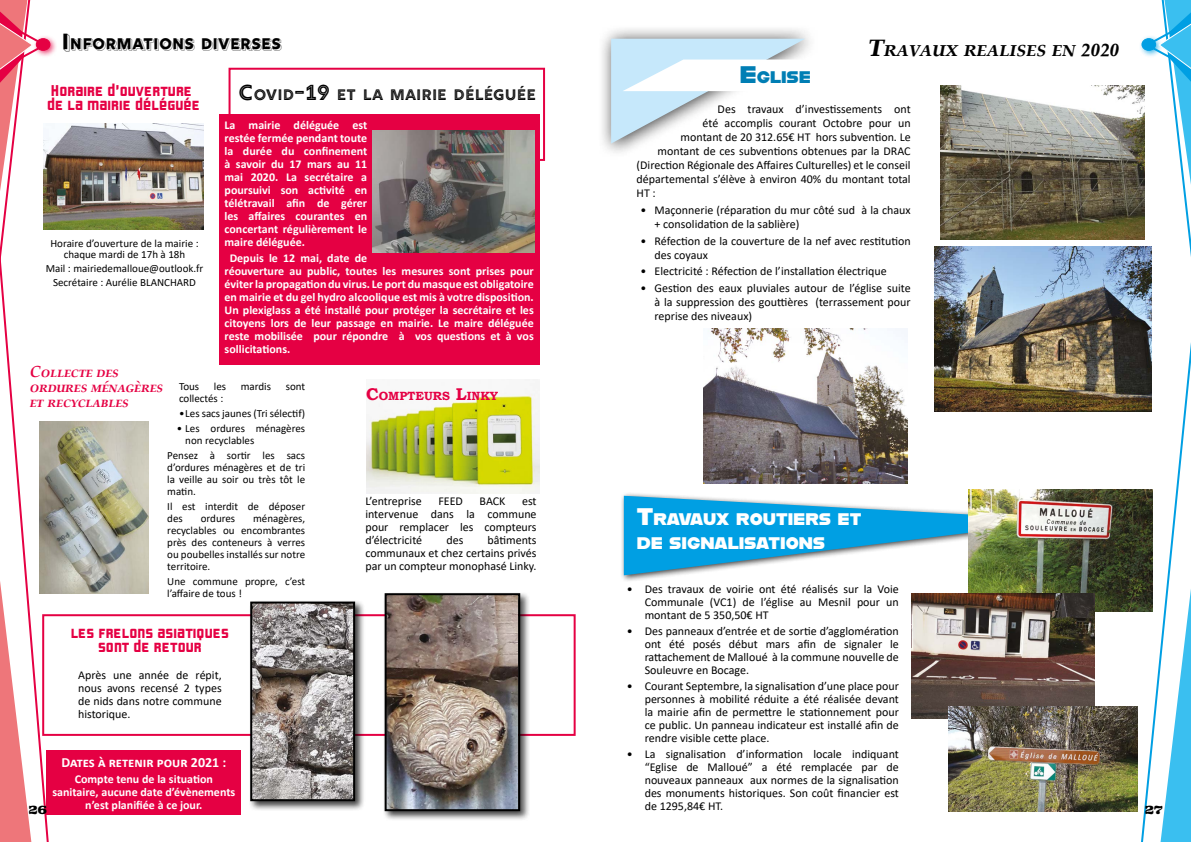
<style>
.page{position:relative;width:1191px;height:842px;background:#fff}
.page>*{position:absolute;margin:0;border:0;box-sizing:border-box;transform-origin:0 0}
.t1{font:italic 700 24px "Palatino Linotype";color:#000}
.t2{font:17px/14px "Liquorstore";color:#e50043}
.t3{font:16.8px/24px "Alfarn";color:#fff}
.t4{font:16.8px "Rig Bold Inline Solo";color:#000}
.t5{font:16.8px "Rig Bold Reverse";color:#000}
.t6{font:16.8px "Alfarn";color:#007eb4}
.t7{font:italic 700 16px/15px "Palatino Linotype";color:#e50043}
.t8{font:700 14px "Calibri";color:#fff}
.t9{font:13px "Freehouse";color:#000}
.t10{font:12px/13px "Calibri";color:#000;text-align:justify}
.t11{font:700 12px/13px "Calibri";color:#fff;text-align:justify}
.t12{font:700 11.9px "Bookman Old Style";color:#e50043}
.t13{font:11px/12px "Calibri";color:#000}
.s1{font-size:24px}
.s2{font-size:36px}
.s3{font-size:30px}
.s4{font-size:17px}
</style>
<div class="page">
<div style="left:42px;top:614px;width:533px;height:122px;border:2px solid #e50043"></div>
<div style="left:620px;top:492px;width:458px;height:91px;background:#000;opacity:.75"></div>
<svg style="left:624px;top:496px;width:345px;height:79px"></svg>
<div style="left:228px;top:68px;width:317px;height:93px;border:2px solid #e50043"></div>
<div style="left:597px;top:25px;width:222px;height:134px;background:#000;opacity:.75"></div>
<svg style="left:611px;top:39px;width:208px;height:105px"></svg>
<img style="left:969px;top:490px;width:166px;height:122px">
<img style="left:54px;top:421px;width:95px;height:172px">
<div style="left:33px;top:35px;width:25px;height:23px;background:#e50043;opacity:.75"></div>
<svg style="left:0;top:0;width:54px;height:842px"></svg>
<div style="left:219px;top:114px;width:320px;height:251px;background:#e50043"></div>
<svg style="left:1135px;top:0;width:56px;height:842px"></svg>
<img style="left:373px;top:130px;width:161px;height:122px">
<img style="left:366px;top:393px;width:173px;height:100px">
<img style="left:703px;top:329px;width:204px;height:154px">
<img style="left:941px;top:85px;width:203px;height:155px">
<img style="left:934px;top:247px;width:217px;height:164px">
<img style="left:911px;top:593px;width:183px;height:125px">
<div style="left:248px;top:600px;width:117px;height:211px;background:#000;opacity:.75"></div>
<img style="left:253px;top:604px;width:99px;height:194px">
<div style="left:250px;top:601px;width:105px;height:200px;border:2px solid #000"></div>
<div style="left:383px;top:591px;width:147px;height:230px;background:#000;opacity:.75"></div>
<img style="left:387px;top:596px;width:130px;height:212px">
<div style="left:384px;top:593px;width:136px;height:218px;border:2px solid #000"></div>
<div style="left:47px;top:750px;width:194px;height:65px;background:#e50043"></div>
<img style="left:948px;top:707px;width:189px;height:104px">
<img style="left:44px;top:123px;width:159px;height:107px">
<h3 class="t5" style="left:62px;top:34px;width:221px"><span class="s1">I</span>NFORMATIONS DIVERSES</h3>
<h1 class="t1" style="left:868px;top:31px;width:253px"><span class="s2">t</span>ravaux realises en <span class="s3">2020</span></h1>
<h2 class="t2" style="left:47px;top:84px;width:155px">Horaire d’ouverture de la mairie déléguée</h2>
<p class="t13" style="left:50px;top:238px;width:150px;line-height:11px;text-align:center">Horaire d’ouverture de la mairie : chaque mardi de 17h à 18h</p>
<p class="t13" style="left:46px;top:261px;width:159px;line-height:13.8px;text-align:center">Mail : mairiedemalloue@outlook.fr<br>Secrétaire : Aurélie BLANCHARD</p>
<h3 class="t4" style="left:239px;top:85px;width:299px"><span class="s1">C</span>OVID<span class="s1">-19</span> ET LA MAIRIE DÉLÉGUÉE</h3>
<p class="t11" style="left:224px;top:118px;width:144px">La mairie déléguée est restée fermée pendant toute la durée du confinement à savoir du 17 mars au 11 mai 2020. La secrétaire a poursuivi son activité en télétravail afin de gérer les affaires courantes en concertant régulièrement le maire déléguée.</p>
<p class="t11" style="left:224px;top:251px;width:311px;text-align:left;text-indent:5px">Depuis le 12 mai, date de<br>réouverture au public, toutes les mesures sont prises pour éviter la propagation du virus. Le port du masque est obligatoire en mairie et du gel hydro alcoolique est mis à votre disposition.<br>Un plexiglass a été installé pour protéger la secrétaire et les citoyens lors de leur passage en mairie. Le maire déléguée reste mobilisée pour répondre à vos questions et à vos sollicitations.</p>
<h3 class="t6" style="left:739px;top:67px;width:71px"><span class="s1">E</span>GLISE</h3>
<p class="t10" style="left:717px;top:102px;width:194px">Des travaux d’investissements ont</p>
<p class="t10" style="left:702px;top:116px;width:209px">été accomplis courant Octobre pour un</p>
<p class="t10" style="left:680px;top:130px;width:232px">montant de 20 312.65€ HT hors subvention. Le</p>
<p class="t10" style="left:657px;top:144px;width:254px">montant de ces subventions obtenues par la DRAC</p>
<p class="t10" style="left:636px;top:158px;width:275px">(Direction Régionale des Affaires Culturelles) et le conseil</p>
<p class="t10" style="left:636px;top:172px;width:275px">départemental s’élève à environ 40% du montant total</p>
<p class="t10" style="left:636px;top:186px;width:21px">HT :</p>
<p class="t10" style="left:654px;top:202px;width:257px;line-height:14px;text-indent:-14px">• Maçonnerie (réparation du mur côté sud à la chaux + consolidation de la sablière)</p>
<p class="t10" style="left:654px;top:233px;width:257px;line-height:14px;text-indent:-14px">• Réfection de la couverture de la nef avec restitution des coyaux</p>
<p class="t10" style="left:640px;top:265px;width:248px">• Electricité : Réfection de l’installation électrique</p>
<p class="t10" style="left:654px;top:281px;width:258px;line-height:14px;text-indent:-14px">• Gestion des eaux pluviales autour de l’église suite à la suppression des gouttières (terrassement pour reprise des niveaux)</p>
<h3 class="t7" style="left:30px;top:363px;width:135px">Collecte des ordures ménagères et recyclables</h3>
<p class="t13" style="left:179px;top:380px;width:22px">Tous</p>
<p class="t13" style="left:214px;top:380px;width:14px">les</p>
<p class="t13" style="left:241px;top:380px;width:32px">mardis</p>
<p class="t13" style="left:286px;top:380px;width:21px">sont</p>
<p class="t13" style="left:179px;top:392px;width:46px">collectés :</p>
<p class="t13" style="left:179px;top:407px;width:128px">•Les sacs jaunes (Tri sélectif)</p>
<p class="t13" style="left:185px;top:422px;width:121px;text-indent:-9px">• Les ordures ménagères non recyclables</p>
<p class="t13" style="left:167px;top:449px;width:139px;text-align:justify">Pensez à sortir les sacs d’ordures ménagères et de tri la veille au soir ou très tôt le matin.</p>
<p class="t13" style="left:167px;top:500px;width:139px">Il est interdit de déposer des</p>
<p class="t12" style="left:366px;top:387px;width:134px"><span class="s4">C</span>OMPTEURS <span class="s4">L</span>INKY</p>
<p class="t10" style="left:365px;top:494px;width:58px">L’entreprise</p>
<p class="t10" style="left:438px;top:494px;width:26px">FEED</p>
<p class="t10" style="left:479px;top:494px;width:27px">BACK</p>
<p class="t10" style="left:365px;top:494px;width:173px;text-indent:157px">est intervenue dans la commune pour remplacer les compteurs d’électricité</p>
<h3 class="t3" style="left:637px;top:506px;width:213px"><span class="s1">T</span>RAVAUX ROUTIERS ET<br>DE SIGNALISATIONS</h3>
<p class="t13" style="left:167px;top:512px;width:139px;text-align:justify;text-indent:86px">ménagères, recyclables ou encombrantes près des conteneurs à verres ou poubelles installés sur notre territoire.</p>
<p class="t13" style="left:167px;top:575px;width:139px">Une commune propre, c’est l’affaire de tous !</p>
<p class="t13" style="left:201px;top:512px;width:36px">ordures</p>
<p class="t10" style="left:365px;top:533px;width:173px;text-indent:122px">bâtiments communaux et chez certains privés par un compteur monophasé Linky.</p>
<p class="t10" style="left:446px;top:533px;width:18px">des</p>
<p class="t10" style="left:644px;top:582px;width:256px;text-indent:-18px">• Des travaux de voirie ont été réalisés sur la Voie Communale (VC1) de l’église au Mesnil pour un montant de 5 350,50€ HT</p>
<p class="t10" style="left:644px;top:624px;width:256px;text-indent:-18px">• Des panneaux d’entrée et de sortie d’agglomération ont été posés début mars afin de signaler le rattachement de Malloué à la commune nouvelle de Souleuvre en Bocage.</p>
<p class="t10" style="left:644px;top:679px;width:256px;text-indent:-18px">• Courant Septembre, la signalisation d’une place pour personnes à mobilité réduite a été réalisée devant la mairie afin de permettre le stationnement pour ce public. Un panneau indicateur est installé afin de rendre visible cette place.</p>
<p class="t10" style="left:644px;top:747px;width:256px;text-indent:-18px">• La signalisation d’information locale indiquant “Eglise de Malloué” a été remplacée par de nouveaux panneaux aux normes de la signalisation des monuments historiques. Son coût financier est de 1295,84€ HT.</p>
<h2 class="t2" style="left:71px;top:626px;width:160px;text-align:center">les frelons asiatiques sont de retour</h2>
<p class="t10" style="left:78px;top:669px;width:145px">Après une année de répit, nous avons recensé 2 types de nids dans notre commune historique.</p>
<p class="t8" style="left:61px;top:752px;width:166px">Dates à retenir pour 2021 :</p>
<p class="t11" style="left:52px;top:772px;width:184px;text-align:center">Compte tenu de la situation sanitaire, aucune date d’évènements n’est planifiée à ce jour.</p>
<p class="t9" style="left:28px;top:801px;width:20px">26</p>
<p class="t9" style="left:1144px;top:801px;width:19px">27</p>
</div>
